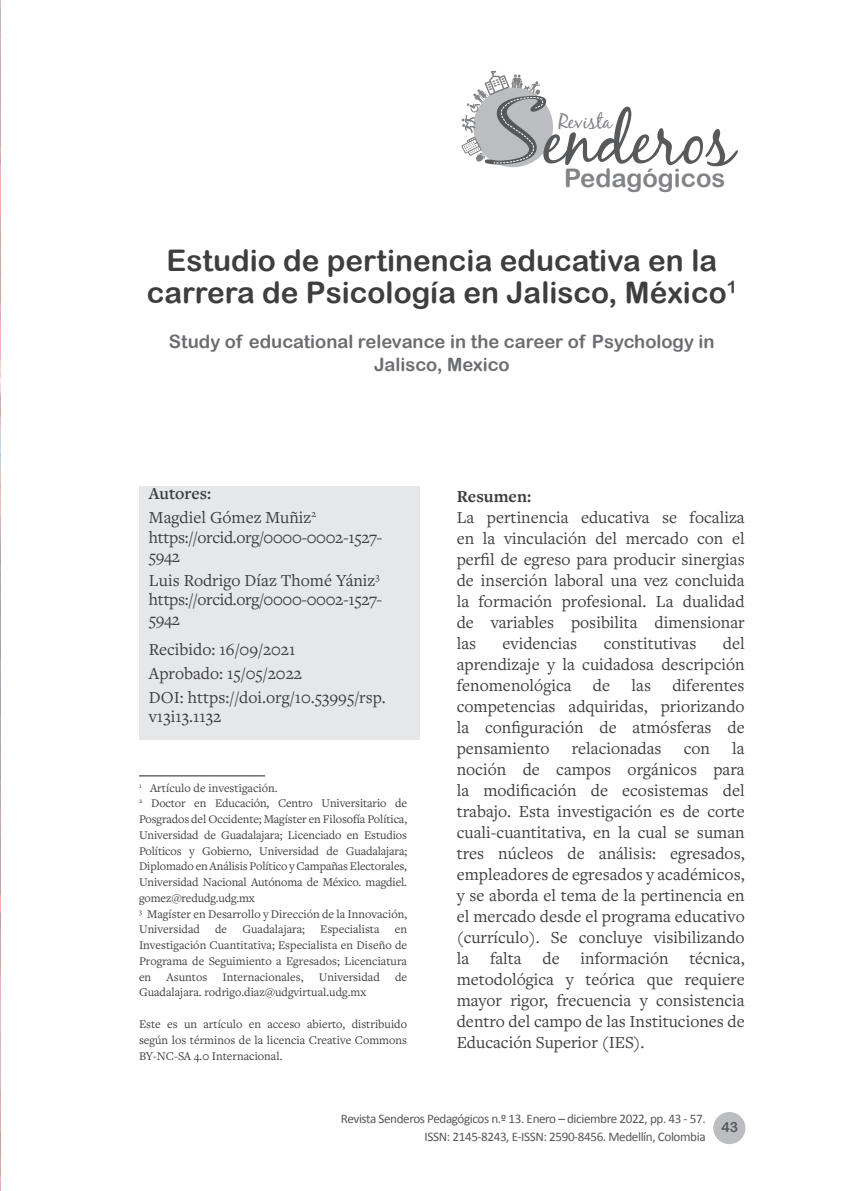
<style>
.page{position:relative;width:844px;height:1191px;background:#fff}
.page>*{position:absolute;margin:0;border:0;box-sizing:border-box;transform-origin:0 0}
.t1{font:29.75px/31.5px "Arial Rounded MT Bold";color:#3e3e3f;text-align:center}
.t2{font:25.55px "Arial Rounded MT Bold";color:#818386}
.t3{font:20.82px "Black Jack";color:#818386}
.t4{font:18.38px/22.8px "Arial Rounded MT Bold";color:#6c6d70;text-align:center}
.t5{font:17.5px/21px "Freight Text Pro";color:#3e3e3f;text-align:justify}
.t6{font:17.5px/19.2px "Freight Text Pro";letter-spacing:-.02em;color:#3e3e3f}
.t7{font:600 17.5px "Freight Text Pro";color:#3e3e3f}
.t8{font:700 17.5px "Freight Text Pro";color:#3e3e3f}
.t9{font:14px "Arial Rounded MT Bold";color:#57585a}
.t10{font:13.12px/17.5px "Calibri";letter-spacing:-.03em;color:#57585a;text-align:right}
.t11{font:12.25px/15.8px "Freight Text Pro";color:#3e3e3f}
</style>
<div class="page">
<img style="left:0;top:0;width:1px;height:1191px">
<div style="left:713px;top:1112px;width:32px;height:32px;background:#bcbdc0;border-radius:50%"></div>
<div style="left:139px;top:486px;width:280px;height:253px;background:#e6e7e9"></div>
<hr style="left:139px;top:775px;width:126px;height:1px;background:#231f20">
<svg style="left:461px;top:71px;width:276px;height:95px"></svg>
<hr style="left:0;top:1000px;width:1px;height:92px;background:#d1d2d4">
<p class="t3" style="left:558px;top:108px;width:55px">Revista</p>
<h2 class="t2" style="left:564px;top:163px;width:163px">Pedagógicos</h2>
<h1 class="t1" style="left:147px;top:244px;width:591px">Estudio de pertinencia educativa en la carrera de Psicología en Jalisco, México<sup>1</sup></h1>
<p class="t4" style="left:169px;top:330px;width:547px">Study of educational relevance in the career of Psychology in<br>Jalisco, Mexico</p>
<p class="t7" style="left:149px;top:482px;width:64px">Autores:</p>
<p class="t6" style="left:149px;top:507px;width:235px">Magdiel Gómez Muñiz<sup>2 </sup>https://orcid.org/0000-0002-1527-<br>5942</p>
<p class="t6" style="left:149px;top:570px;width:235px">Luis Rodrigo Díaz Thomé Yániz<sup>3 </sup>https://orcid.org/0000-0002-1527-<br>5942</p>
<p class="t5" style="left:149px;top:636px;width:238px;line-height:24.2px;text-align:left">Recibido: 16/09/2021<br>Aprobado: 15/05/2022<br>DOI: https://doi.org/10.53995/rsp.</p>
<p class="t5" style="left:149px;top:705px;width:74px">v13i13.1132</p>
<p class="t11" style="left:139px;top:779px;width:269px"><sup>1</sup> Artículo de investigación.<br><sup>2</sup> Doctor en Educación, Centro Universitario de Posgrados del Occidente; Magíster en Filosofía Política, Universidad de Guadalajara; Licenciado en Estudios Políticos y Gobierno, Universidad de Guadalajara; Diplomado en Análisis Político y Campañas Electorales, Universidad Nacional Autónoma de México. magdiel. gomez@redudg.udg.mx<br><sup>3</sup> Magíster en Desarrollo y Dirección de la Innovación, Universidad de Guadalajara; Especialista en Investigación Cuantitativa; Especialista en Diseño de Programa de Seguimiento a Egresados; Licenciatura en Asuntos Internacionales, Universidad de Guadalajara. rodrigo.diaz@udgvirtual.udg.mx</p>
<p class="t11" style="left:139px;top:1015px;width:269px;text-align:justify">Este es un artículo en acceso abierto, distribuido según los términos de la licencia Creative Commons BY-NC-SA 4.0 Internacional.</p>
<p class="t8" style="left:456px;top:484px;width:76px">Resumen:</p>
<p class="t5" style="left:456px;top:506px;width:289px">La pertinencia educativa se focaliza en la vinculación del mercado con el perfil de egreso para producir sinergias de inserción laboral una vez concluida la formación profesional. La dualidad de variables posibilita dimensionar las</p>
<p class="t5" style="left:456px;top:632px;width:289px;text-indent:266px">del aprendizaje y la cuidadosa descripción fenomenológica de las diferentes competencias adquiridas, priorizando la configuración de atmósferas de pensamiento</p>
<p class="t5" style="left:502px;top:632px;width:76px">evidencias</p>
<p class="t5" style="left:603px;top:632px;width:94px">constitutivas</p>
<p class="t5" style="left:456px;top:737px;width:289px;text-indent:275px">la noción de campos orgánicos para la modificación de ecosistemas del trabajo. Esta investigación es de corte cuali-cuantitativa, en la cual se suman tres núcleos de análisis: egresados, empleadores de egresados y académicos, y se aborda el tema de la pertinencia en el mercado desde el programa educativo (currículo). Se concluye visibilizando la falta de información técnica, metodológica y teórica que requiere mayor rigor, frecuencia y consistencia dentro del campo de las Instituciones de Educación Superior (IES).</p>
<p class="t5" style="left:571px;top:737px;width:91px">relacionadas</p>
<p class="t5" style="left:683px;top:737px;width:28px">con</p>
<p class="t10" style="left:341px;top:1110px;width:366px">Revista Senderos Pedagógicos n.º 13. Enero – diciembre 2022, pp. 43 - 57.<br>ISSN: 2145-8243, E-ISSN: 2590-8456. Medellín, Colombia</p>
<p class="t9" style="left:721px;top:1118px;width:18px">43</p>
</div>
